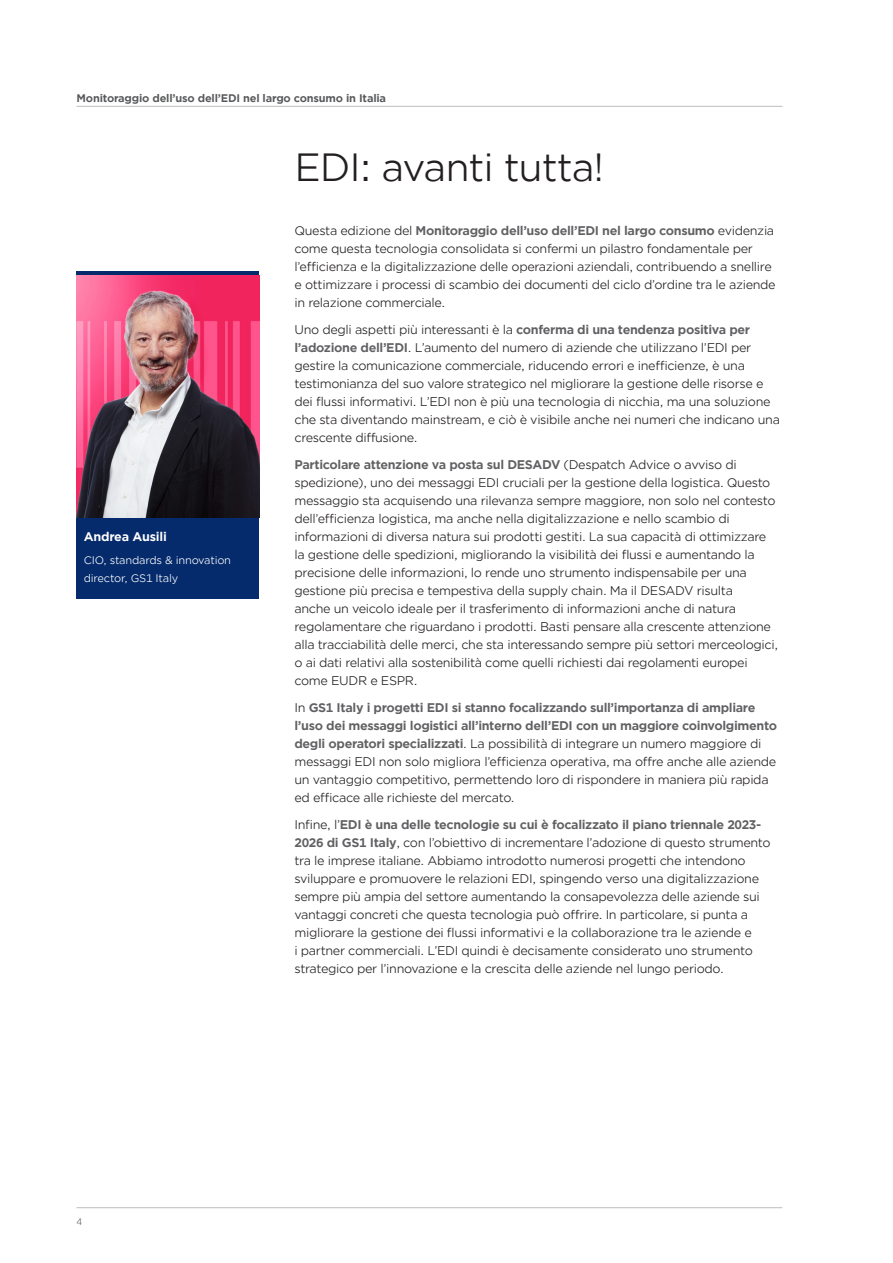
<style>
.page{position:relative;width:893px;height:1263px;background:#fff}
.page>*{position:absolute;margin:0;border:0;box-sizing:border-box;transform-origin:0 0}
._10_Headline__25pt__Baseline_Align{font:37.5px "Gotham Office";letter-spacing:-.03em;color:#231f20}
._10_Headline__25pt__Baseline_Align-2{font:12px/18px "Gotham Office";letter-spacing:-.03em;color:#231f20}
._21_Caption_Headline__7pt{font:700 12px "Gotham Office";letter-spacing:-.02em;color:#fff}
.t1{font:700 10.5px "Gotham Office";letter-spacing:-.02em;color:#57585a}
._21_Caption_Headline__7pt-2{font:10.5px/18px "Gotham Office";letter-spacing:-.02em;color:#fff}
._24_Page___Left__6pt{font:9px "Gotham Office";color:#57585a}
.s1{font-weight:700;color:#616164}
.s2{color:#fff}
</style>
<div class="page">
<hr style="left:77px;top:106px;width:705px;height:1px;background:#bcbdc0">
<hr style="left:77px;top:1207px;width:705px;height:1px;background:#bcbdc0">
<div style="left:77px;top:271px;width:182px;height:328px;background:#052b6c"></div>
<img style="left:77px;top:275px;width:182px;height:242px">
<p class="t1" style="left:77px;top:91px;width:311px">Monitoraggio dell’uso dell’EDI nel largo consumo in Italia</p>
<p class="_21_Caption_Headline__7pt" style="left:84px;top:528px;width:85px">Andrea Ausili</p>
<p class="_21_Caption_Headline__7pt-2" style="left:84px;top:550px;width:149px">CIO, standards &amp; innovation director, GS1 Italy</p>
<p class="_10_Headline__25pt__Baseline_Align" style="left:294px;top:142px;width:311px">EDI: avanti tutta!</p>
<p class="_10_Headline__25pt__Baseline_Align-2" style="left:294px;top:221px;width:483px">Questa edizione del <span class="s1">Monitoraggio dell’uso dell’EDI nel largo consumo</span> evidenzia come questa tecnologia consolidata si confermi un pilastro fondamentale per l’efficienza e la digitalizzazione delle operazioni aziendali, contribuendo a snellire e ottimizzare i processi di scambio dei documenti del ciclo d’ordine tra le aziende in relazione commerciale.</p>
<p class="_10_Headline__25pt__Baseline_Align-2" style="left:294px;top:320px;width:487px">Uno degli aspetti più interessanti è la <span class="s1">conferma di una tendenza positiva per l’adozione dell’EDI</span>. L’aumento del numero di aziende che utilizzano l’EDI per gestire la comunicazione commerciale, riducendo errori e inefficienze, è una testimonianza del suo valore strategico nel migliorare la gestione delle risorse e dei flussi informativi. L’EDI non è più una tecnologia di nicchia, ma una soluzione che sta diventando mainstream, e ciò è visibile anche nei numeri che indicano una crescente diffusione.</p>
<p class="_10_Headline__25pt__Baseline_Align-2" style="left:294px;top:455px;width:485px"><span class="s1">Particolare attenzione va posta sul DESADV</span> (Despatch Advice o avviso di spedizione), uno dei messaggi EDI cruciali per la gestione della logistica. Questo messaggio sta acquisendo una rilevanza sempre maggiore, non solo nel contesto dell’efficienza logistica, ma anche nella digitalizzazione e nello scambio di informazioni di diversa natura sui prodotti gestiti. La sua capacità di ottimizzare la gestione delle spedizioni, migliorando la visibilità dei flussi e aumentando la precisione delle informazioni, lo rende uno strumento indispensabile per una gestione più precisa e tempestiva della supply chain. Ma il DESADV risulta<br>anche un veicolo ideale per il trasferimento di informazioni anche di natura regolamentare che riguardano i prodotti. Basti pensare alla crescente attenzione alla tracciabilità delle merci, che sta interessando sempre più settori merceologici, o ai dati relativi alla sostenibilità come quelli richiesti dai regolamenti europei come EUDR e ESPR.</p>
<p class="_10_Headline__25pt__Baseline_Align-2" style="left:294px;top:698px;width:484px">In <span class="s1">GS1 Italy i progetti EDI si stanno focalizzando sull’importanza di ampliare l’uso dei messaggi logistici all’interno dell’EDI con un maggiore coinvolgimento degli operatori specializzati</span>. La possibilità di integrare un numero maggiore di messaggi EDI non solo migliora l’efficienza operativa, ma offre anche alle aziende un vantaggio competitivo, permettendo loro di rispondere in maniera più rapida ed efficace alle richieste del mercato.</p>
<p class="_10_Headline__25pt__Baseline_Align-2" style="left:294px;top:815px;width:478px">Infine, l’<span class="s1">EDI è una delle tecnologie su cui è focalizzato il piano triennale 2023- 2026 di GS1 Italy</span>, con l’obiettivo di incrementare l’adozione di questo strumento tra le imprese italiane. Abbiamo introdotto numerosi progetti che intendono sviluppare e promuovere le relazioni EDI, spingendo verso una digitalizzazione sempre più ampia del settore aumentando la consapevolezza delle aziende sui vantaggi concreti che questa tecnologia può offrire. In particolare, si punta a migliorare la gestione dei flussi informativi e la collaborazione tra le aziende e<br>i partner commerciali. L’EDI quindi è decisamente considerato uno strumento strategico per l’innovazione e la crescita delle aziende nel lungo periodo.</p>
<p class="_24_Page___Left__6pt" style="left:77px;top:1215px;width:12px">4<span class="s2">4</span></p>
</div>
